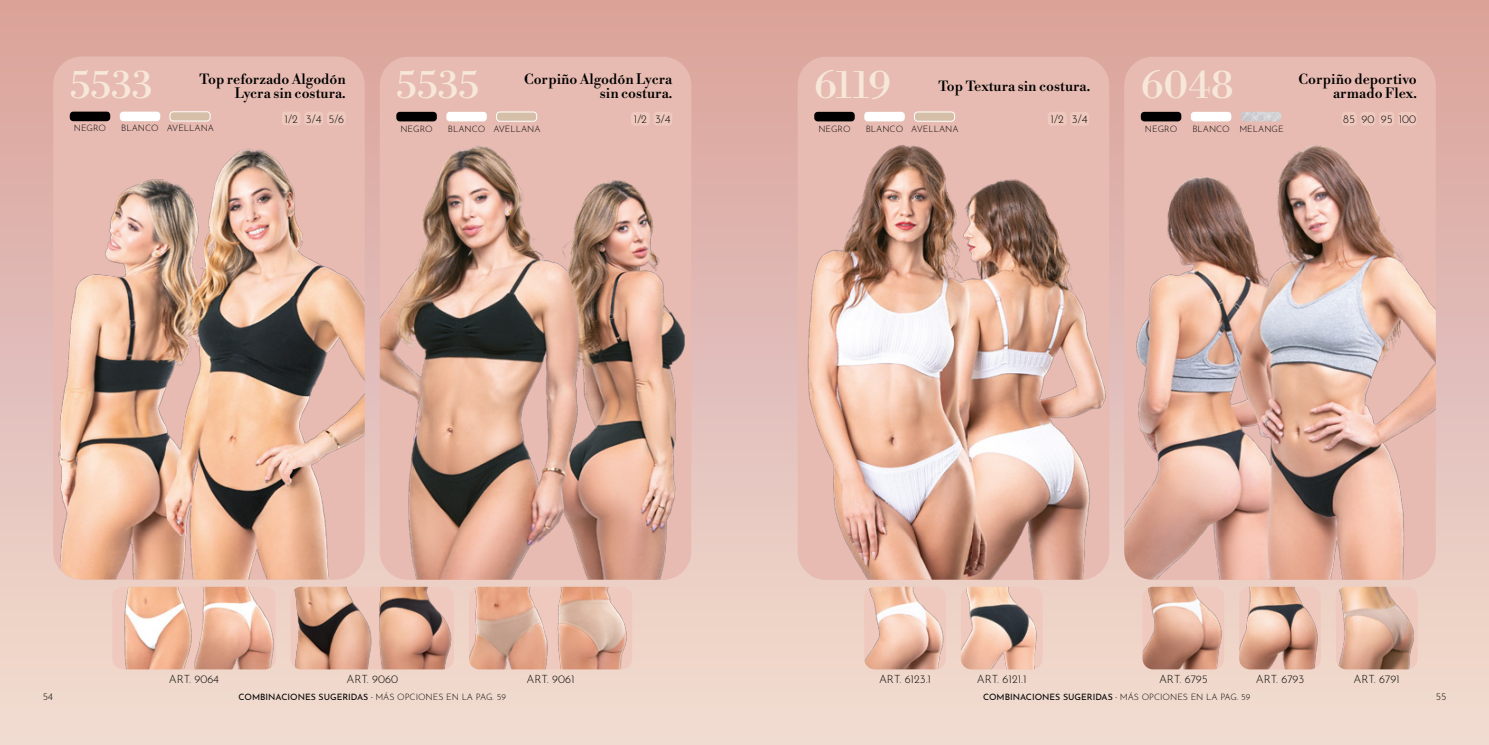
<style>
.page{position:relative;width:1489px;height:745px;background:#fff}
.page>*{position:absolute;margin:0;border:0;box-sizing:border-box;transform-origin:0 0}
.t1{font:37.5px "Libre Bodoni";color:#f6e7d9}
.t2{font:13.75px/13.8px "Libre Bodoni";color:#000;text-align:right}
.t3{font:300 11.25px "Josefin Sans";color:#000}
.t4{font:300 10px "Josefin Sans";color:#000}
.t5{font:8.75px "Josefin Sans";color:#000}
.t6{font:300 8.75px "Josefin Sans";color:#000}
.s1{font-weight:300}
</style>
<div class="page">
<div style="left:0;top:0;width:1488px;height:744px;background:linear-gradient(to bottom,#d8a19c,#f0dcd3)"></div>
<div style="left:380px;top:57px;width:311px;height:522px;background:#e7bbb2;border-radius:28px"></div>
<img style="left:380px;top:145px;width:311px;height:434px">
<div style="left:396px;top:112px;width:41px;height:9px;background:#000;border-radius:4px"></div>
<div style="left:446px;top:112px;width:41px;height:9px;background:#fff;border-radius:4px"></div>
<div style="left:496px;top:112px;width:40px;height:9px;background:#d5bfa8;border-radius:3px"></div>
<div style="left:496px;top:112px;width:41px;height:9px;border:1px solid #fff;border-radius:3px"></div>
<svg style="left:290px;top:586px;width:164px;height:83px"></svg>
<svg style="left:469px;top:586px;width:163px;height:83px"></svg>
<svg style="left:112px;top:586px;width:163px;height:83px"></svg>
<div style="left:631px;top:112px;width:18px;height:13px;background:#efc9be;border-radius:4px"></div>
<div style="left:653px;top:112px;width:19px;height:13px;background:#efc9be;border-radius:4px"></div>
<div style="left:53px;top:56px;width:312px;height:523px;background:#e7bbb2;border-radius:28px"></div>
<img style="left:53px;top:148px;width:312px;height:431px">
<div style="left:70px;top:111px;width:40px;height:10px;background:#000;border-radius:4px"></div>
<div style="left:120px;top:111px;width:40px;height:10px;background:#fff;border-radius:4px"></div>
<div style="left:282px;top:111px;width:18px;height:14px;background:#efc9be;border-radius:4px"></div>
<div style="left:304px;top:111px;width:19px;height:14px;background:#efc9be;border-radius:4px"></div>
<div style="left:327px;top:111px;width:19px;height:14px;background:#efc9be;border-radius:4px"></div>
<div style="left:170px;top:112px;width:40px;height:9px;background:#d5bfa8;border-radius:3px"></div>
<div style="left:170px;top:111px;width:40px;height:10px;border:1px solid #fff;border-radius:3px"></div>
<div style="left:1124px;top:57px;width:311px;height:522px;background:#e7bbb2;border-radius:28px"></div>
<img style="left:1124px;top:145px;width:311px;height:434px">
<div style="left:1140px;top:112px;width:41px;height:9px;background:#000;border-radius:4px"></div>
<div style="left:1190px;top:112px;width:41px;height:9px;background:#fff;border-radius:4px"></div>
<img style="left:1241px;top:112px;width:40px;height:9px">
<div style="left:1341px;top:112px;width:15px;height:13px;background:#efc9be;border-radius:4px"></div>
<div style="left:1360px;top:112px;width:15px;height:13px;background:#efc9be;border-radius:4px"></div>
<div style="left:1379px;top:112px;width:15px;height:13px;background:#efc9be;border-radius:4px"></div>
<div style="left:1397px;top:112px;width:19px;height:13px;background:#efc9be;border-radius:4px"></div>
<img style="left:1142px;top:586px;width:82px;height:83px">
<img style="left:1239px;top:586px;width:81px;height:83px">
<img style="left:1335px;top:586px;width:82px;height:83px">
<div style="left:797px;top:57px;width:312px;height:522px;background:#e7bbb2;border-radius:28px"></div>
<img style="left:797px;top:145px;width:312px;height:434px">
<div style="left:814px;top:112px;width:40px;height:9px;background:#000;border-radius:4px"></div>
<div style="left:864px;top:112px;width:40px;height:9px;background:#fff;border-radius:4px"></div>
<div style="left:914px;top:112px;width:40px;height:9px;background:#d5bfa8;border-radius:3px"></div>
<div style="left:914px;top:112px;width:40px;height:9px;border:1px solid #fff;border-radius:3px"></div>
<img style="left:864px;top:586px;width:81px;height:83px">
<img style="left:960px;top:586px;width:82px;height:83px">
<div style="left:1047px;top:112px;width:19px;height:13px;background:#efc9be;border-radius:4px"></div>
<div style="left:1070px;top:112px;width:19px;height:13px;background:#efc9be;border-radius:4px"></div>
<h1 class="t1" style="left:70px;top:54px;width:84px">5533</h1>
<p class="t2" style="left:199px;top:71px;width:148px">Top reforzado Algodón<br>Lycra sin costura.</p>
<p class="t6" style="left:74px;top:121px;width:34px">NEGRO</p>
<p class="t6" style="left:121px;top:121px;width:39px">BLANCO</p>
<p class="t3" style="left:284px;top:110px;width:61px">1/2 3/4 5/6</p>
<p class="t6" style="left:167px;top:121px;width:49px">AVELLANA</p>
<h1 class="t1" style="left:396px;top:54px;width:84px">5535</h1>
<p class="t2" style="left:524px;top:72px;width:150px">Corpiño Algodón Lycra sin costura.</p>
<p class="t6" style="left:400px;top:122px;width:34px">NEGRO</p>
<p class="t6" style="left:448px;top:122px;width:94px">BLANCO AVELLANA</p>
<p class="t3" style="left:633px;top:110px;width:38px">1/2 3/4</p>
<h1 class="t1" style="left:814px;top:54px;width:78px">6119</h1>
<p class="t2" style="left:938px;top:78px;width:153px">Top Textura sin costura.</p>
<p class="t6" style="left:818px;top:122px;width:34px">NEGRO</p>
<p class="t6" style="left:865px;top:122px;width:94px">BLANCO AVELLANA</p>
<p class="t3" style="left:1050px;top:110px;width:38px">1/2 3/4</p>
<h1 class="t1" style="left:1140px;top:54px;width:94px">6048</h1>
<p class="t2" style="left:1298px;top:72px;width:120px">Corpiño deportivo armado Flex.</p>
<p class="t6" style="left:1144px;top:122px;width:34px">NEGRO</p>
<p class="t6" style="left:1192px;top:122px;width:93px">BLANCO MELANGE</p>
<p class="t3" style="left:1343px;top:110px;width:74px">85 90 95 100</p>
<p class="t3" style="left:169px;top:670px;width:52px">ART. 9064</p>
<p class="t3" style="left:346px;top:670px;width:53px">ART. 9060</p>
<p class="t3" style="left:526px;top:670px;width:50px">ART. 9061</p>
<p class="t3" style="left:879px;top:670px;width:54px">ART. 6123.1</p>
<p class="t3" style="left:976px;top:670px;width:51px">ART. 6121.1</p>
<p class="t3" style="left:1158px;top:670px;width:50px">ART. 6795</p>
<p class="t3" style="left:1255px;top:670px;width:50px">ART. 6793</p>
<p class="t3" style="left:1353px;top:670px;width:48px">ART. 6791</p>
<p class="t4" style="left:43px;top:688px;width:12px">54</p>
<p class="t5" style="left:238px;top:689px;width:269px">COMBINACIONES SUGERIDAS · <span class="s1">MÁS OPCIONES EN LA PAG. 59</span></p>
<p class="t4" style="left:1435px;top:688px;width:12px">55</p>
<p class="t5" style="left:982px;top:689px;width:269px">COMBINACIONES SUGERIDAS · <span class="s1">MÁS OPCIONES EN LA PAG. 59</span></p>
</div>
